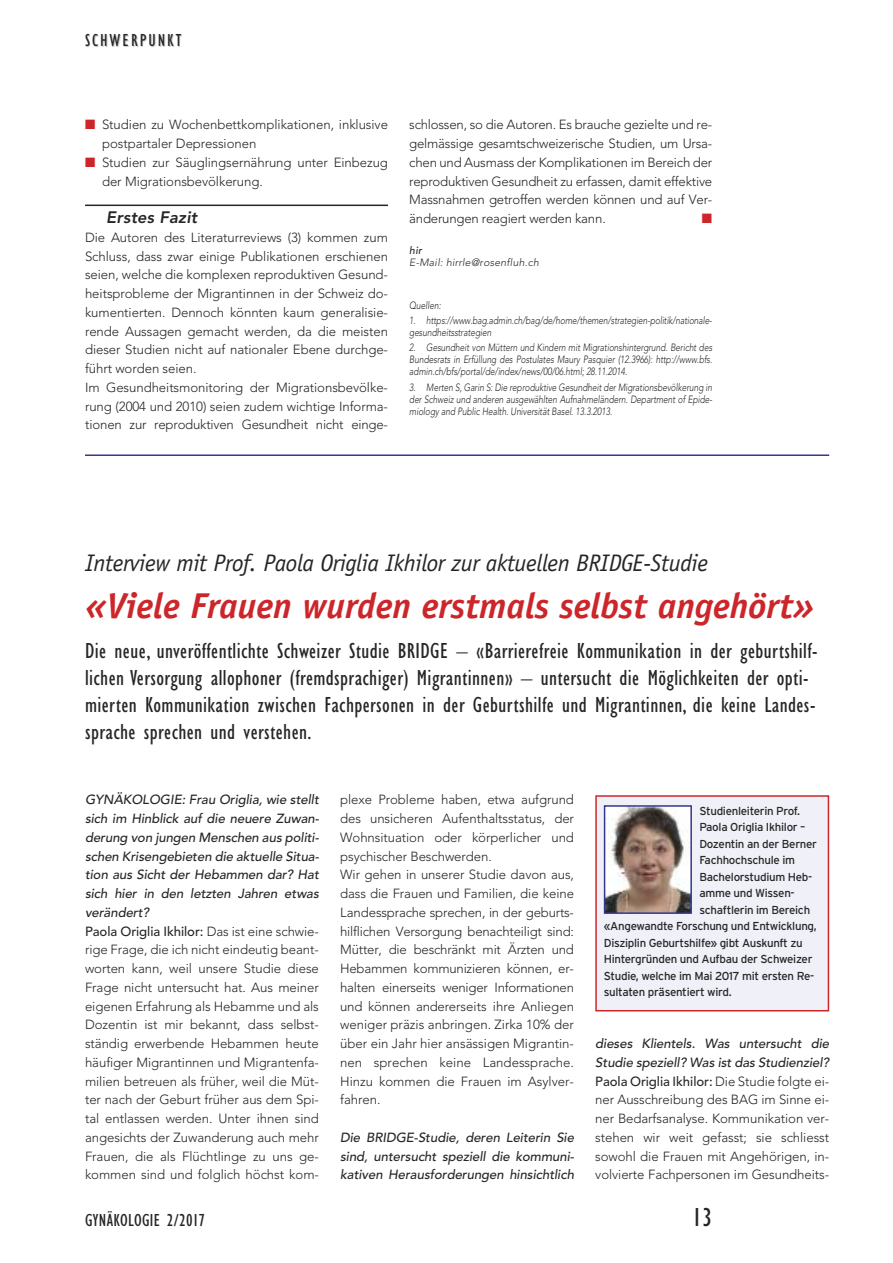
<style>
.page{position:relative;width:893px;height:1263px;background:#fff}
.page>*{position:absolute;margin:0;border:0;box-sizing:border-box;transform-origin:0 0}
.t1{font:italic 700 36px "Officina Sans";color:#cc262b}
.t2{font:condensed 27px "Gill Sans";color:#272627}
.t3{font:italic 24px "Officina Sans";letter-spacing:-.015em;color:#272627}
.t4{font:condensed 22.5px/27px "Gill Sans";letter-spacing:.02em;color:#272627}
.t5{font:condensed 18px "Gill Sans";letter-spacing:.02em;color:#272627}
.t6{font:condensed 18px "Gill Sans";letter-spacing:.11em;color:#272627}
.t7{font:italic 800 16.5px "Avenir";letter-spacing:.01em;color:#272627}
.t8{font:13.5px "Zapf Dingbats";color:#cc262b}
.t9{font:300 13.2px/18.8px "Avenir";letter-spacing:-.005em;color:#272627}
.t10{font:italic 500 13.2px/18.8px "Avenir";letter-spacing:-.005em;color:#272627;text-align:justify}
.t11{font:11.55px "Interstate";letter-spacing:-.025em;color:#272627}
.t12{font:italic 300 10.5px/12px "Avenir";letter-spacing:-.005em;color:#272627;text-align:justify;scale:.8 1}
.t13{font:italic 300 10.5px "Avenir";letter-spacing:.02em;color:#272627}
.t14{font:italic 500 10.5px "Avenir";color:#272627}
.s1{color:#cc262b}
.s2{font-weight:500;font-style:italic}
.s3{font-weight:500}
</style>
<div class="page">
<hr style="left:85px;top:205px;width:303px;height:1px;background:#272627">
<hr style="left:85px;top:454px;width:744px;height:2px;background:#34368f">
<div style="left:597px;top:797px;width:231px;height:213px;background:#eff0f8"></div>
<div style="left:595px;top:795px;width:234px;height:216px;border:2px solid #cc262b"></div>
<img style="left:607px;top:808px;width:82px;height:103px">
<div style="left:604px;top:805px;width:88px;height:109px;border:2px solid #34368f"></div>
<h3 class="t6" style="left:85px;top:33px;width:98px">SCHWERPUNKT</h3>
<p class="t9" style="left:102px;top:115px;width:287px;text-indent:-17px"><span class="s1">■</span> Studien zu Wochenbettkomplikationen, inklusive postpartaler Depressionen</p>
<p class="t9" style="left:102px;top:153px;width:287px;text-indent:-17px"><span class="s1">■</span> Studien zur Säuglingsernährung unter Einbezug der Migrationsbevölkerung.</p>
<p class="t7" style="left:106px;top:208px;width:93px">Erstes Fazit</p>
<p class="t9" style="left:85px;top:228px;width:304px">Die Autoren des Literaturreviews (3) kommen zum Schluss, dass zwar einige Publikationen erschienen seien, welche die komplexen reproduktiven Gesund&shy;heitsprobleme der Migrantinnen in der Schweiz do&shy;kumentierten. Dennoch könnten kaum generalisie&shy;rende Aussagen gemacht werden, da die meisten dieser Studien nicht auf nationaler Ebene durchge&shy;führt worden seien.<br>Im Gesundheitsmonitoring der Migrationsbevölke&shy;rung (2004 und 2010) seien zudem wichtige Informa&shy;tionen zur reproduktiven Gesundheit nicht einge-</p>
<p class="t9" style="left:409px;top:115px;width:304px;text-align:justify">schlossen, so die Autoren. Es brauche gezielte und re&shy;gelmässige gesamtschweizerische Studien, um Ursa&shy;chen und Ausmass der Komplikationen im Bereich der reproduktiven Gesundheit zu erfassen, damit effektive Massnahmen getroffen werden können und auf Ver&shy;änderungen reagiert werden kann.</p>
<p class="t8" style="left:702px;top:210px;width:12px">■</p>
<p class="t14" style="left:409px;top:244px;width:14px">hir</p>
<p class="t13" style="left:409px;top:256px;width:131px">E-Mail: hirrle@rosenfluh.ch</p>
<p class="t12" style="left:409px;top:299px;width:41px">Quellen:</p>
<p class="t12" style="left:409px;top:314px;width:380px">1. https://www.bag.admin.ch/bag/de/home/themen/strategien-politik/nationale&shy;gesundheitsstrategien</p>
<p class="t12" style="left:409px;top:342px;width:380px">2. Gesundheit von Müttern und Kindern mit Migrationshintergrund. Bericht des Bundesrats in Erfüllung des Postulates Maury Pasquier (12.3966): http://www.bfs. admin.ch/bfs/portal/de/index/news/00/06.html; 28.11.2014.</p>
<p class="t12" style="left:409px;top:381px;width:380px">3. Merten S, Garin S: Die reproduktive Gesundheit der Migrationsbevölkerung in der Schweiz und anderen ausgewählten Aufnahmeländern. Department of Epide&shy;miology and Public Health. Universität Basel. 13.3.2013.</p>
<h3 class="t3" style="left:85px;top:554px;width:625px">Interview mit Prof. Paola Origlia Ikhilor zur aktuellen BRIDGE-Studie</h3>
<h1 class="t1" style="left:85px;top:592px;width:731px">«Viele Frauen wurden erstmals selbst angehört»</h1>
<p class="t4" style="left:85px;top:639px;width:734px">Die neue, unveröffentlichte Schweizer Studie BRIDGE – «Barrierefreie Kommunikation in der geburtshilf&shy;lichen Versorgung allophoner (fremdsprachiger) Migrantinnen» – untersucht die Möglichkeiten der opti&shy;mierten Kommunikation zwischen Fachpersonen in der Geburtshilfe und Migrantinnen, die keine Landes&shy;sprache sprechen und verstehen.</p>
<p class="t9" style="left:85px;top:790px;width:235px"><span class="s2">GYNÄKOLOGIE: Frau Origlia, wie stellt sich im Hinblick auf die neuere Zuwan&shy;derung von jungen Menschen aus politi&shy;schen Krisengebieten die aktuelle Situa&shy;tion aus Sicht der Hebammen dar? Hat sich hier in den letzten Jahren etwas verändert?<br></span><span class="s3">Paola Origlia Ikhilor:</span> Das ist eine schwie&shy;rige Frage, die ich nicht eindeutig beant&shy;worten kann, weil unsere Studie diese Frage nicht untersucht hat. Aus meiner eigenen Erfahrung als Hebamme und als Dozentin ist mir bekannt, dass selbst&shy;ständig erwerbende Hebammen heute häufiger Migrantinnen und Migrantenfa&shy;milien betreuen als früher, weil die Müt&shy;ter nach der Geburt früher aus dem Spi&shy;tal entlassen werden. Unter ihnen sind angesichts der Zuwanderung auch mehr Frauen, die als Flüchtlinge zu uns ge&shy;kommen sind und folglich höchst kom-</p>
<p class="t9" style="left:340px;top:790px;width:235px">plexe Probleme haben, etwa aufgrund des unsicheren Aufenthaltsstatus, der Wohnsituation oder körperlicher und psychischer Beschwerden.<br>Wir gehen in unserer Studie davon aus, dass die Frauen und Familien, die keine Landessprache sprechen, in der geburts&shy;hilflichen Versorgung benachteiligt sind:<br>Mütter, die beschränkt mit Ärzten und Hebammen kommunizieren können, er&shy;halten einerseits weniger Informationen und können andererseits ihre Anliegen weniger präzis anbringen. Zirka 10% der über ein Jahr hier ansässigen Migrantin&shy;nen sprechen keine Landessprache.<br>Hinzu kommen die Frauen im Asylver&shy;fahren.</p>
<p class="t10" style="left:340px;top:1128px;width:235px">Die BRIDGE-Studie, deren Leiterin Sie sind, untersucht speziell die kommuni&shy;kativen Herausforderungen hinsichtlich</p>
<p class="t11" style="left:699px;top:804px;width:102px">Studienleiterin Prof.</p>
<p class="t11" style="left:699px;top:820px;width:108px">Paola Origlia Ikhilor –</p>
<p class="t11" style="left:699px;top:837px;width:119px">Dozentin an der Berner</p>
<p class="t11" style="left:699px;top:853px;width:97px">Fachhochschule im</p>
<p class="t11" style="left:699px;top:870px;width:114px">Bachelorstudium Heb-</p>
<p class="t11" style="left:699px;top:886px;width:97px">amme und Wissen-</p>
<p class="t11" style="left:699px;top:903px;width:112px">schaftlerin im Bereich</p>
<p class="t11" style="left:604px;top:919px;width:214px">«Angewandte Forschung und Entwicklung,</p>
<p class="t11" style="left:604px;top:936px;width:200px">Disziplin Geburtshilfe» gibt Auskunft zu</p>
<p class="t11" style="left:604px;top:952px;width:210px">Hintergründen und Aufbau der Schweizer</p>
<p class="t11" style="left:604px;top:969px;width:212px">Studie, welche im Mai 2017 mit ersten Re-</p>
<p class="t11" style="left:604px;top:985px;width:129px">sultaten präsentiert wird.</p>
<p class="t9" style="left:595px;top:1034px;width:235px;text-align:justify"><span class="s2">dieses Klientels. Was untersucht die Studie speziell? Was ist das Studienziel?<br></span><span class="s3">Paola Origlia Ikhilor:</span> Die Studie folgte ei&shy;ner Ausschreibung des BAG im Sinne ei&shy;ner Bedarfsanalyse. Kommunikation ver&shy;stehen wir weit gefasst; sie schliesst sowohl die Frauen mit Angehörigen, in&shy;volvierte Fachpersonen im Gesundheits-</p>
<h3 class="t5" style="left:85px;top:1213px;width:122px">GYNÄKOLOGIE 2/2017</h3>
<h2 class="t2" style="left:692px;top:1207px;width:22px">13</h2>
</div>
